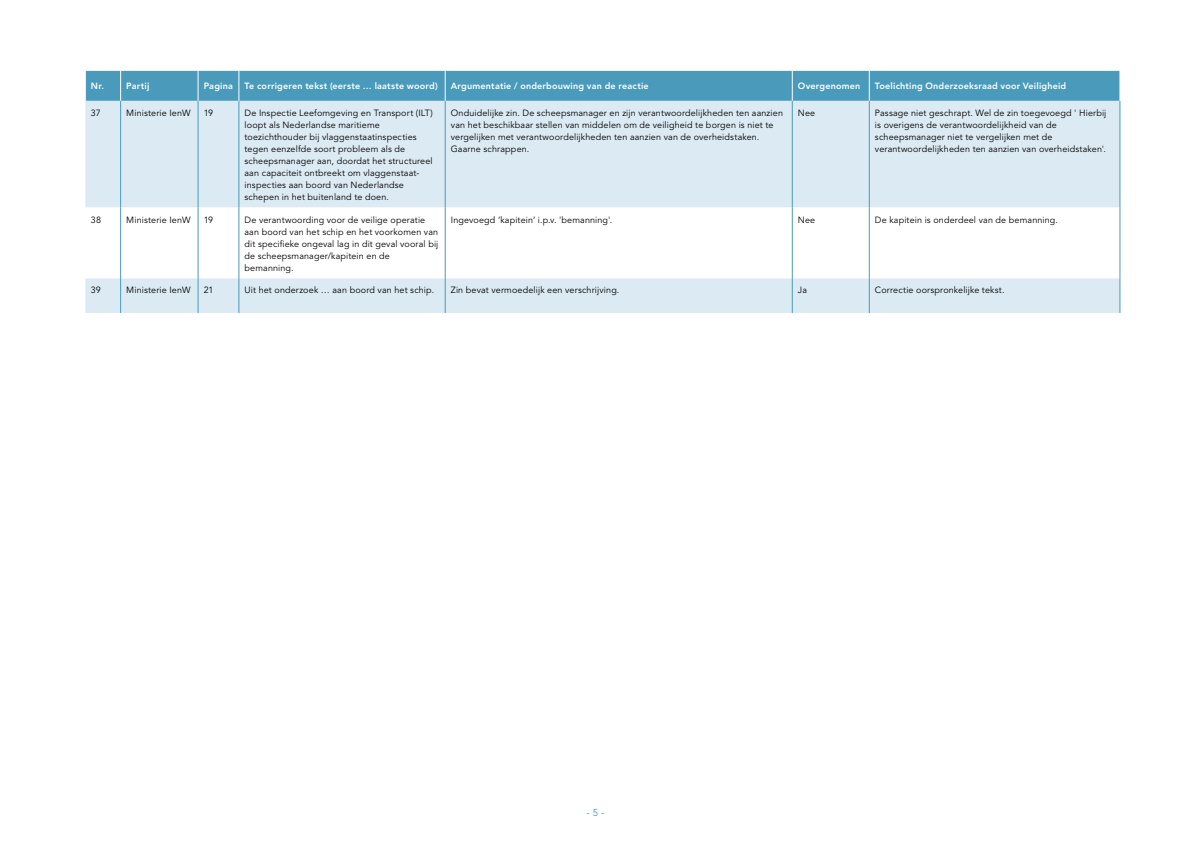
<style>
.page{position:relative;width:1191px;height:842px;background:#fff}
.page>*{position:absolute;margin:0;border:0;box-sizing:border-box;transform-origin:0 0}
.t1{font:10px "Avenir LT Std";color:#499abb}
.Tabel_bodytekst{font:9px/12px "Avenir LT Std";letter-spacing:.015em;color:#000}
.Tabel-kop{font:800 9px "Avenir LT Std";letter-spacing:.02em;color:#fff}
</style>
<div class="page">
<div style="left:86px;top:71px;width:1033px;height:30px;background:#499abb"></div>
<div style="left:85px;top:101px;width:1034px;height:212px;background:#dceaf3"></div>
<svg style="left:85px;top:208px;width:1034px;height:70px"></svg>
<hr style="left:120px;top:71px;width:1px;height:30px;background:#fff">
<hr style="left:198px;top:71px;width:1px;height:30px;background:#fff">
<hr style="left:239px;top:71px;width:1px;height:30px;background:#fff">
<hr style="left:792px;top:71px;width:1px;height:30px;background:#fff">
<hr style="left:869px;top:71px;width:1px;height:30px;background:#fff">
<hr style="left:120px;top:101px;width:1px;height:107px;background:#499abb">
<hr style="left:198px;top:101px;width:1px;height:107px;background:#499abb">
<hr style="left:239px;top:101px;width:1px;height:107px;background:#499abb">
<hr style="left:445px;top:101px;width:1px;height:107px;background:#499abb">
<hr style="left:792px;top:101px;width:1px;height:107px;background:#499abb">
<hr style="left:869px;top:101px;width:1px;height:107px;background:#499abb">
<hr style="left:120px;top:208px;width:1px;height:70px;background:#499abb">
<hr style="left:198px;top:208px;width:1px;height:70px;background:#499abb">
<hr style="left:239px;top:208px;width:1px;height:70px;background:#499abb">
<hr style="left:445px;top:208px;width:1px;height:70px;background:#499abb">
<hr style="left:792px;top:208px;width:1px;height:70px;background:#499abb">
<hr style="left:869px;top:208px;width:1px;height:70px;background:#499abb">
<hr style="left:120px;top:278px;width:1px;height:35px;background:#499abb">
<hr style="left:198px;top:278px;width:1px;height:35px;background:#499abb">
<hr style="left:239px;top:278px;width:1px;height:35px;background:#499abb">
<hr style="left:445px;top:278px;width:1px;height:35px;background:#499abb">
<hr style="left:792px;top:278px;width:1px;height:35px;background:#499abb">
<hr style="left:869px;top:278px;width:1px;height:35px;background:#499abb">
<hr style="left:1119px;top:101px;width:1px;height:107px;background:#499abb">
<hr style="left:1119px;top:208px;width:1px;height:70px;background:#499abb">
<hr style="left:1119px;top:278px;width:1px;height:35px;background:#499abb">
<hr style="left:445px;top:71px;width:1px;height:30px;background:#fff">
<p class="Tabel-kop" style="left:91px;top:81px;width:15px">Nr.</p>
<p class="Tabel-kop" style="left:126px;top:81px;width:25px">Partij</p>
<p class="Tabel-kop" style="left:204px;top:81px;width:31px">Pagina</p>
<p class="Tabel-kop" style="left:244px;top:81px;width:195px">Te corrigeren tekst (eerste … laatste woord)</p>
<p class="Tabel-kop" style="left:451px;top:81px;width:199px">Argumentatie / onderbouwing van de reactie</p>
<p class="Tabel-kop" style="left:798px;top:81px;width:64px">Overgenomen</p>
<p class="Tabel-kop" style="left:875px;top:81px;width:193px">Toelichting Onderzoeksraad voor Veiligheid</p>
<p class="Tabel_bodytekst" style="left:91px;top:107px;width:11px">37</p>
<p class="Tabel_bodytekst" style="left:126px;top:107px;width:66px">Ministerie IenW</p>
<p class="Tabel_bodytekst" style="left:204px;top:107px;width:11px">19</p>
<p class="Tabel_bodytekst" style="left:244px;top:107px;width:190px">De Inspectie Leefomgeving en Transport (ILT) loopt als Nederlandse maritieme toezichthouder bij vlaggenstaatinspecties tegen eenzelfde soort probleem als de scheepsmanager aan, doordat het structureel aan capaciteit ontbreekt om vlaggenstaat&shy;inspecties aan boord van Nederlandse schepen in het buitenland te doen.</p>
<p class="Tabel_bodytekst" style="left:451px;top:107px;width:334px">Onduidelijke zin. De scheepsmanager en zijn verantwoordelijkheden ten aanzien van het beschikbaar stellen van middelen om de veiligheid te borgen is niet te vergelijken met verantwoordelijkheden ten aanzien van de overheidstaken.<br>Gaarne schrappen.</p>
<p class="Tabel_bodytekst" style="left:798px;top:107px;width:19px">Nee</p>
<p class="Tabel_bodytekst" style="left:875px;top:107px;width:233px">Passage niet geschrapt. Wel de zin toegevoegd ' Hierbij is overigens de verantwoordelijkheid van de scheepsmanager niet te vergelijken met de verantwoordelijkheden ten aanzien van overheidstaken'.</p>
<p class="Tabel_bodytekst" style="left:91px;top:214px;width:12px">38</p>
<p class="Tabel_bodytekst" style="left:126px;top:214px;width:66px">Ministerie IenW</p>
<p class="Tabel_bodytekst" style="left:204px;top:214px;width:11px">19</p>
<p class="Tabel_bodytekst" style="left:244px;top:214px;width:195px">De verantwoording voor de veilige operatie aan boord van het schip en het voorkomen van dit specifieke ongeval lag in dit geval vooral bij de scheepsmanager/kapitein en de bemanning.</p>
<p class="Tabel_bodytekst" style="left:451px;top:214px;width:163px">Ingevoegd ‘kapitein’ i.p.v. 'bemanning'.</p>
<p class="Tabel_bodytekst" style="left:798px;top:214px;width:19px">Nee</p>
<p class="Tabel_bodytekst" style="left:875px;top:214px;width:184px">De kapitein is onderdeel van de bemanning.</p>
<p class="Tabel_bodytekst" style="left:91px;top:284px;width:11px">39</p>
<p class="Tabel_bodytekst" style="left:126px;top:284px;width:66px">Ministerie IenW</p>
<p class="Tabel_bodytekst" style="left:204px;top:284px;width:11px">21</p>
<p class="Tabel_bodytekst" style="left:244px;top:284px;width:191px">Uit het onderzoek … aan boord van het schip.</p>
<p class="Tabel_bodytekst" style="left:451px;top:284px;width:170px">Zin bevat vermoedelijk een verschrijving.</p>
<p class="Tabel_bodytekst" style="left:798px;top:284px;width:11px">Ja</p>
<p class="Tabel_bodytekst" style="left:875px;top:284px;width:131px">Correctie oorspronkelijke tekst.</p>
<p class="t1" style="left:586px;top:807px;width:20px">- 5 -</p>
</div>
